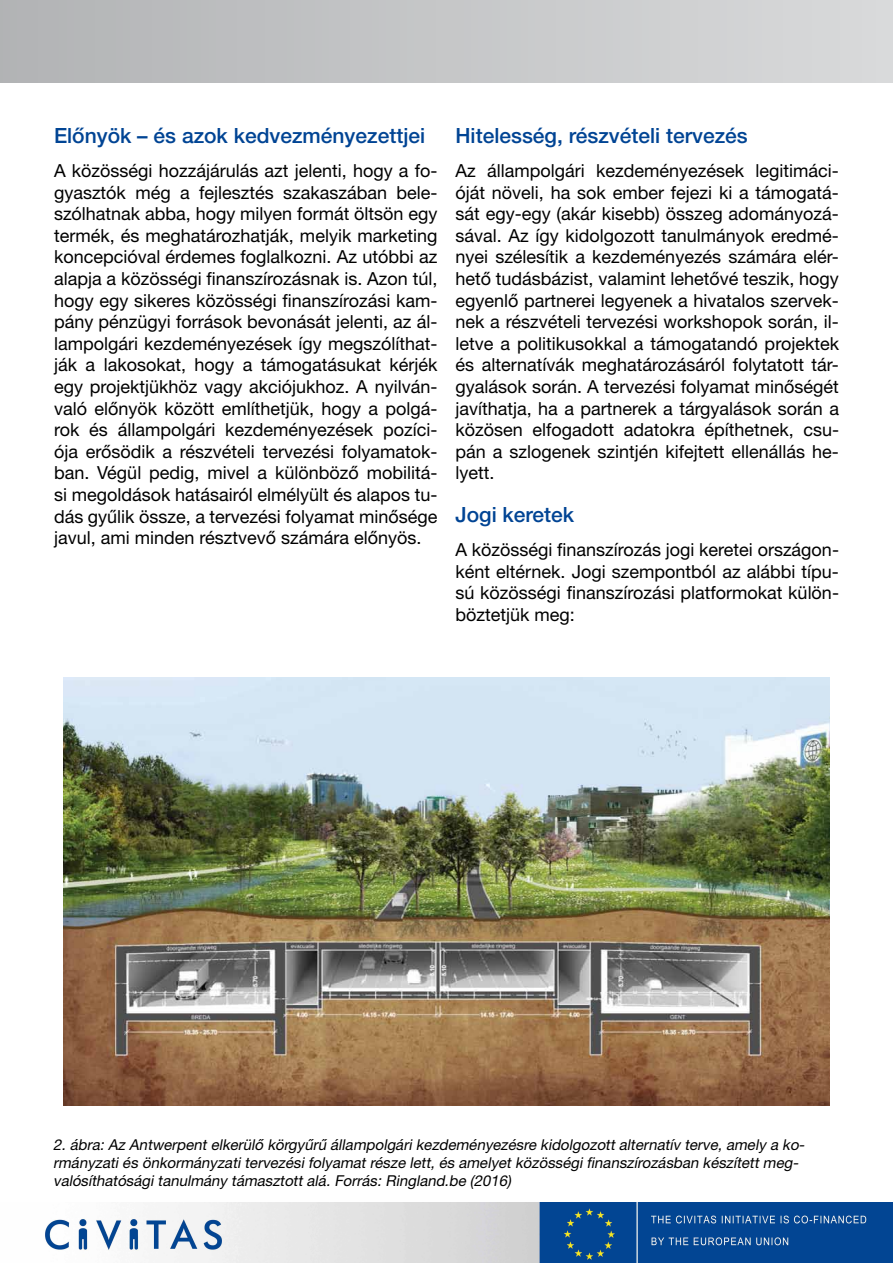
<style>
.page{position:relative;width:893px;height:1263px;background:#fff}
.page>*{position:absolute;margin:0;border:0;box-sizing:border-box;transform-origin:0 0}
.t1{font:500 21px "Helvetica Neue LT Pro";color:#004494}
.t2{font:18px/21.6px "Helvetica Neue LT Pro";color:#000;text-align:justify}
.t3{font:italic 15px/18px "Helvetica Neue LT Pro";color:#000}
</style>
<div class="page">
<div style="left:0;top:0;width:893px;height:82px;background:linear-gradient(to right,#b2b3b5,#d9dadb)"></div>
<img style="left:64px;top:677px;width:765px;height:429px">
<img style="left:45px;top:1203px;width:848px;height:60px">
<p class="t1" style="left:54px;top:123px;width:373px">Előnyök – és azok kedvezményezettjei</p>
<p class="t2" style="left:54px;top:159px;width:385px">A közösségi hozzájárulás azt jelenti, hogy a fo&shy;gyasztók még a fejlesztés szakaszában bele&shy;szólhatnak abba, hogy milyen formát öltsön egy termék, és meghatározhatják, melyik marketing koncepcióval érdemes foglalkozni. Az utóbbi az alapja a közösségi finanszírozásnak is. Azon túl, hogy egy sikeres közösségi finanszírozási kam&shy;pány pénzügyi források bevonását jelenti, az ál&shy;lampolgári kezdeményezések így megszólíthat&shy;ják a lakosokat, hogy a támogatásukat kérjék egy projektjükhöz vagy akciójukhoz. A nyilván&shy;való előnyök között említhetjük, hogy a polgá&shy;rok és állampolgári kezdeményezések pozíci&shy;ója erősödik a részvételi tervezési folyamatok&shy;ban. Végül pedig, mivel a különböző mobilitá&shy;si megoldások hatásairól elmélyült és alapos tu&shy;dás gyűlik össze, a tervezési folyamat minősége javul, ami minden résztvevő számára előnyös.</p>
<p class="t1" style="left:455px;top:123px;width:294px">Hitelesség, részvételi tervezés</p>
<p class="t2" style="left:455px;top:159px;width:385px">Az állampolgári kezdeményezések legitimáci&shy;óját növeli, ha sok ember fejezi ki a támogatá&shy;sát egy-egy (akár kisebb) összeg adományozá&shy;sával. Az így kidolgozott tanulmányok eredmé&shy;nyei szélesítik a kezdeményezés számára elér&shy;hető tudásbázist, valamint lehetővé teszik, hogy egyenlő partnerei legyenek a hivatalos szervek&shy;nek a részvételi tervezési workshopok során, il&shy;letve a politikusokkal a támogatandó projektek és alternatívák meghatározásáról folytatott tár&shy;gyalások során. A tervezési folyamat minőségét javíthatja, ha a partnerek a tárgyalások során a közösen elfogadott adatokra építhetnek, csu&shy;pán a szlogenek szintjén kifejtett ellenállás he&shy;lyett.</p>
<p class="t1" style="left:455px;top:502px;width:120px">Jogi keretek</p>
<p class="t2" style="left:455px;top:538px;width:385px">A közösségi finanszírozás jogi keretei országon&shy;ként eltérnek. Jogi szempontból az alábbi típu&shy;sú közösségi finanszírozási platformokat külön&shy;böztetjük meg:</p>
<p class="t3" style="left:53px;top:1135px;width:756px">2. ábra: Az Antwerpent elkerülő körgyűrű állampolgári kezdeményezésre kidolgozott alternatív terve, amely a ko&shy;rmányzati és önkormányzati tervezési folyamat része lett, és amelyet közösségi finanszírozásban készített meg&shy;valósíthatósági tanulmány támasztott alá. Forrás: Ringland.be (2016)</p>
</div>
